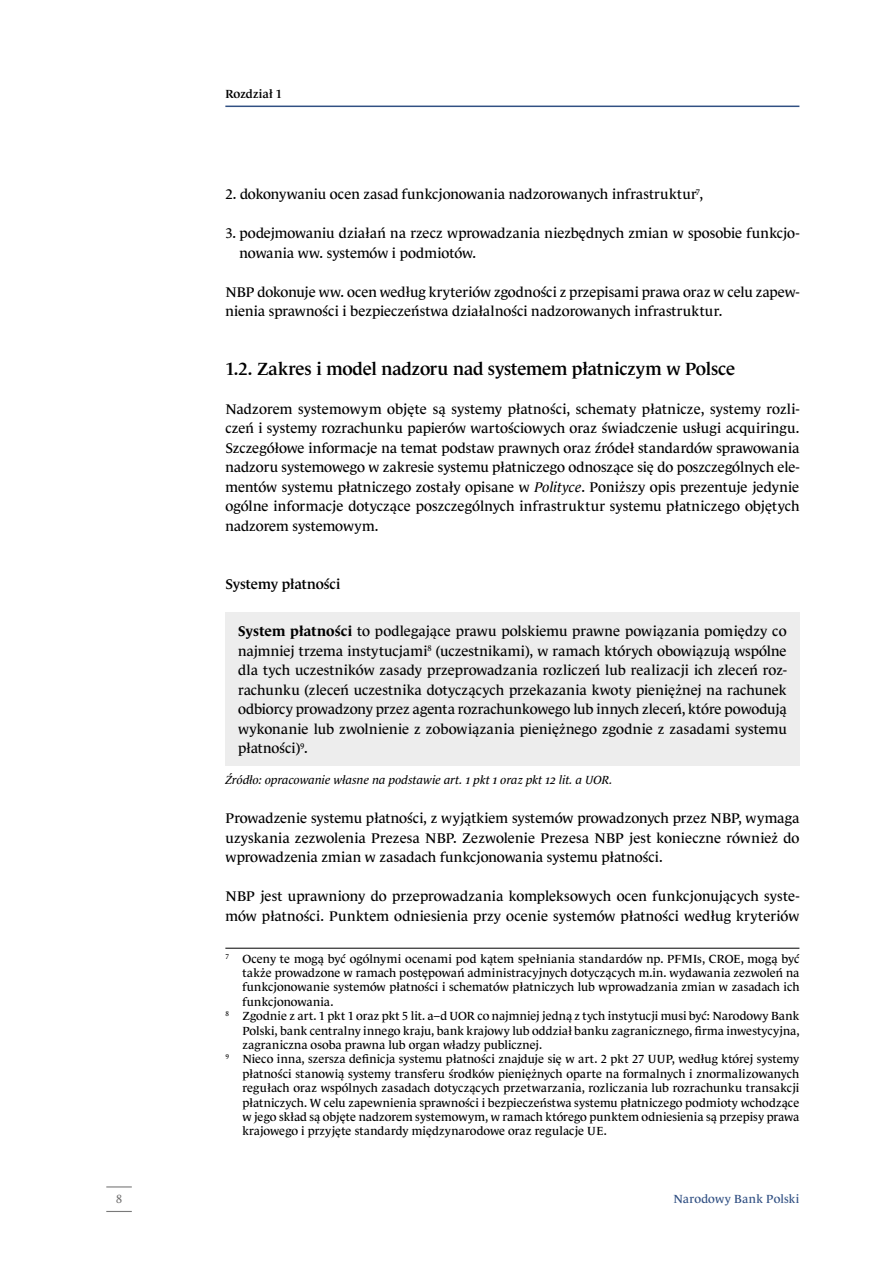
<style>
.page{position:relative;width:893px;height:1263px;background:#fff}
.page>*{position:absolute;margin:0;border:0;box-sizing:border-box;transform-origin:0 0}
.t1{font:600 18px "Le Monde Journal Pro";letter-spacing:-.01em;color:#000}
.t2{font:14.25px/19.5px "Le Monde Journal Pro";color:#000}
.t3{font:600 14.25px "Le Monde Journal Pro";letter-spacing:-.005em;color:#000}
.t4{font:12px "Le Monde Journal Pro";letter-spacing:.005em;color:#000}
.t5{font:italic 12px "Le Monde Journal Pro";letter-spacing:.005em;color:#000}
.t6{font:12px "Le Monde Journal Pro";letter-spacing:.01em;color:#315083}
.t7{font:600 12px "Le Monde Journal Pro";letter-spacing:.005em;color:#000}
.t8{font:12px "Le Monde Journal Pro";color:#706f6f}
.s1{font-style:italic}
.s2{font-weight:700}
</style>
<div class="page">
<svg style="left:106px;top:1186px;width:26px;height:1px"></svg>
<svg style="left:106px;top:1211px;width:26px;height:1px"></svg>
<hr style="left:225px;top:106px;width:574px;height:1px;background:#315083">
<div style="left:225px;top:612px;width:574px;height:154px;background:#ededed"></div>
<hr style="left:225px;top:948px;width:574px;height:1px;background:#000">
<p class="t7" style="left:225px;top:85px;width:58px">Rozdział 1</p>
<p class="t2" style="left:225px;top:183px;width:479px">2. dokonywaniu ocen zasad funkcjonowania nadzorowanych infrastruktur<sup>7</sup>,</p>
<p class="t2" style="left:240px;top:222px;width:561px;text-indent:-14px">3. podejmowaniu działań na rzecz wprowadzania niezbędnych zmian w sposobie funkcjo&shy;nowania ww. systemów i podmiotów.</p>
<p class="t2" style="left:225px;top:281px;width:576px">NBP dokonuje ww. ocen według kryteriów zgodności z przepisami prawa oraz w celu zapew&shy;nienia sprawności i bezpieczeństwa działalności nadzorowanych infrastruktur.</p>
<p class="t1" style="left:225px;top:355px;width:512px">1.2. Zakres i model nadzoru nad systemem płatniczym w Polsce</p>
<p class="t2" style="left:225px;top:398px;width:576px;text-align:justify">Nadzorem systemowym objęte są systemy płatności, schematy płatnicze, systemy rozli&shy;czeń i systemy rozrachunku papierów wartościowych oraz świadczenie usługi acquiringu.<br>Szczegółowe informacje na temat podstaw prawnych oraz źródeł standardów sprawowania nadzoru systemowego w zakresie systemu płatniczego odnoszące się do poszczególnych ele&shy;mentów systemu płatniczego zostały opisane w <span class="s1">Polityce</span>. Poniższy opis prezentuje jedynie ogólne informacje dotyczące poszczególnych infrastruktur systemu płatniczego objętych nadzorem systemowym.</p>
<p class="t3" style="left:225px;top:573px;width:117px">Systemy płatności</p>
<p class="t2" style="left:238px;top:620px;width:550px;text-align:justify"><span class="s2">System płatności</span> to podlegające prawu polskiemu prawne powiązania pomiędzy co najmniej trzema instytucjami<sup>8</sup> (uczestnikami), w ramach których obowiązują wspólne dla tych uczestników zasady przeprowadzania rozliczeń lub realizacji ich zleceń roz&shy;rachunku (zleceń uczestnika dotyczących przekazania kwoty pieniężnej na rachunek odbiorcy prowadzony przez agenta rozrachunkowego lub innych zleceń, które powodują wykonanie lub zwolnienie z zobowiązania pieniężnego zgodnie z zasadami systemu płatności)<sup>9</sup>.</p>
<p class="t5" style="left:225px;top:771px;width:389px">Źródło: opracowanie własne na podstawie art. 1 pkt 1 oraz pkt 12 lit. a UOR.</p>
<p class="t2" style="left:225px;top:807px;width:575px;text-align:justify">Prowadzenie systemu płatności, z wyjątkiem systemów prowadzonych przez NBP, wymaga uzyskania zezwolenia Prezesa NBP. Zezwolenie Prezesa NBP jest konieczne również do wprowadzenia zmian w zasadach funkcjonowania systemu płatności.</p>
<p class="t2" style="left:225px;top:885px;width:576px">NBP jest uprawniony do przeprowadzania kompleksowych ocen funkcjonujących syste&shy;mów płatności. Punktem odniesienia przy ocenie systemów płatności według kryteriów</p>
<p class="t4" style="left:225px;top:949px;width:576px"><sup>7</sup> Oceny te mogą być ogólnymi ocenami pod kątem spełniania standardów np. PFMIs, CROE, mogą być</p>
<p class="t4" style="left:242px;top:964px;width:558px">także prowadzone w ramach postępowań administracyjnych dotyczących m.in. wydawania zezwoleń na</p>
<p class="t4" style="left:242px;top:978px;width:559px">funkcjonowanie systemów płatności i schematów płatniczych lub wprowadzania zmian w zasadach ich</p>
<p class="t4" style="left:242px;top:992px;width:93px">funkcjonowania.</p>
<p class="t4" style="left:225px;top:1007px;width:576px"><sup>8</sup> Zgodnie z art. 1 pkt 1 oraz pkt 5 lit. a–d UOR co najmniej jedną z tych instytucji musi być: Narodowy Bank</p>
<p class="t4" style="left:242px;top:1021px;width:559px">Polski, bank centralny innego kraju, bank krajowy lub oddział banku zagranicznego, firma inwestycyjna,</p>
<p class="t4" style="left:242px;top:1036px;width:301px">zagraniczna osoba prawna lub organ władzy publicznej.</p>
<p class="t4" style="left:225px;top:1050px;width:575px"><sup>9</sup> Nieco inna, szersza definicja systemu płatności znajduje się w art. 2 pkt 27 UUP, według której systemy</p>
<p class="t4" style="left:242px;top:1064px;width:558px">płatności stanowią systemy transferu środków pieniężnych oparte na formalnych i znormalizowanych</p>
<p class="t4" style="left:242px;top:1079px;width:559px">regułach oraz wspólnych zasadach dotyczących przetwarzania, rozliczania lub rozrachunku transakcji</p>
<p class="t4" style="left:242px;top:1093px;width:559px">płatniczych. W celu zapewnienia sprawności i bezpieczeństwa systemu płatniczego podmioty wchodzące</p>
<p class="t4" style="left:242px;top:1108px;width:558px">w jego skład są objęte nadzorem systemowym, w ramach którego punktem odniesienia są przepisy prawa</p>
<p class="t4" style="left:242px;top:1122px;width:366px">krajowego i przyjęte standardy międzynarodowe oraz regulacje UE.</p>
<p class="t8" style="left:116px;top:1190px;width:7px">8</p>
<p class="t6" style="left:673px;top:1190px;width:127px">Narodowy Bank Polski</p>
</div>
